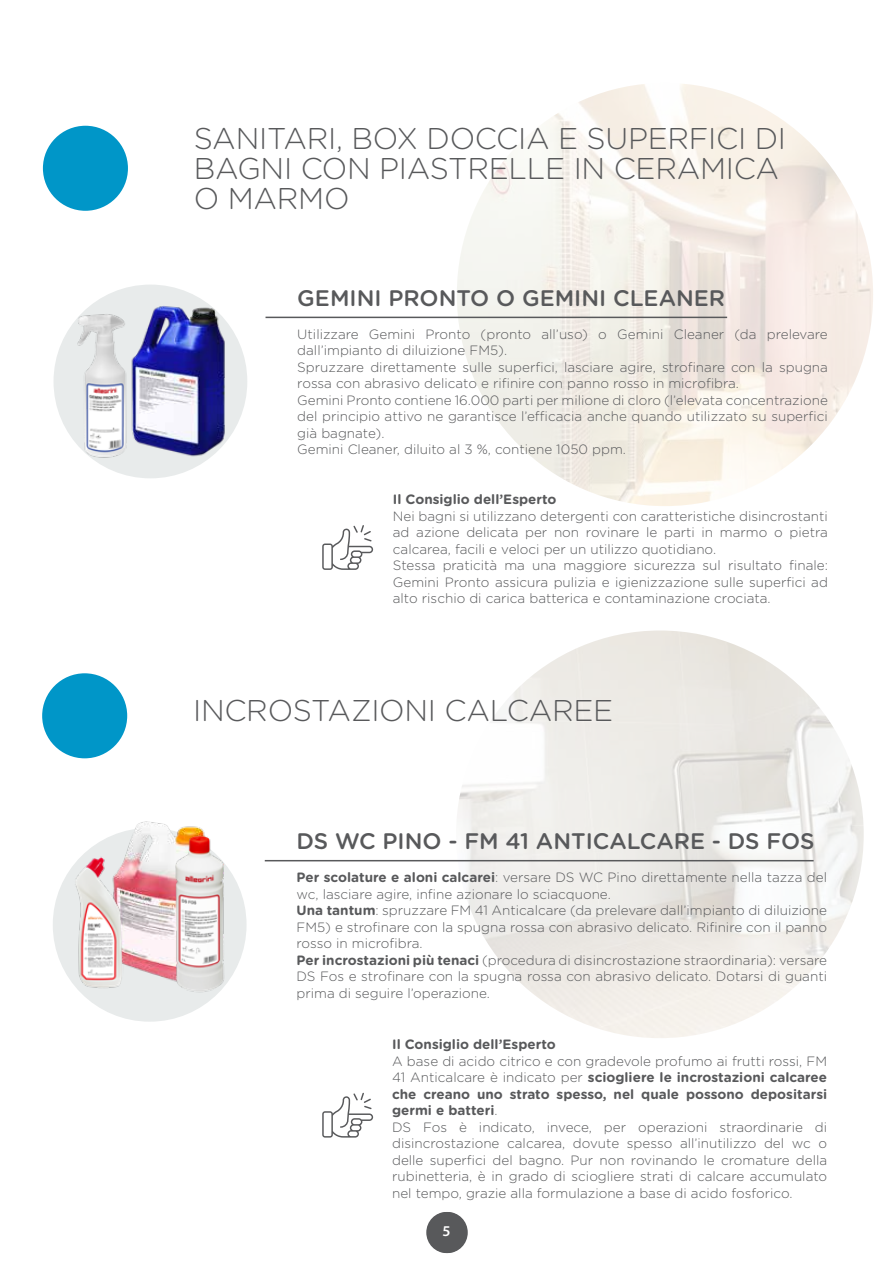
<style>
.page{position:relative;width:893px;height:1263px;background:#fff}
.page>*{position:absolute;margin:0;border:0;box-sizing:border-box;transform-origin:0 0}
.t1{font:300 30px/30px "Gotham Rounded";letter-spacing:-.01em;color:#58595b}
.t2{font:500 22.5px "Gotham Rounded";color:#58595b}
.t3{font:600 15px "Myriad Pro";color:#fff}
.t4{font:300 13.5px/16.5px "Gotham Rounded";color:#58595b}
.t5{font:700 13.5px "Gotham Rounded";color:#58595b}
.s1{font-weight:700}
</style>
<div class="page">
<svg style="left:427px;top:1212px;width:41px;height:41px"></svg>
<div style="left:426px;top:1212px;width:41px;height:41px;background:#58595b;border-radius:50%"></div>
<img style="left:457px;top:84px;width:416px;height:422px">
<div style="left:54px;top:285px;width:193px;height:193px;background:#e8ebeb;border-radius:50%"></div>
<hr style="left:266px;top:317px;width:461px;height:1px;background:#58595b">
<div style="left:43px;top:126px;width:85px;height:85px;background:#0096c8;border-radius:50%"></div>
<img style="left:456px;top:630px;width:408px;height:408px;border-radius:204px">
<div style="left:53px;top:828px;width:194px;height:194px;background:#e8ebeb;border-radius:50%"></div>
<hr style="left:265px;top:860px;width:549px;height:1px;background:#58595b">
<div style="left:42px;top:673px;width:85px;height:85px;background:#0096c8;border-radius:50%"></div>
<img style="left:149px;top:294px;width:90px;height:168px">
<img style="left:62px;top:299px;width:87px;height:163px">
<img style="left:112px;top:821px;width:56px;height:157px">
<img style="left:165px;top:826px;width:64px;height:175px">
<svg style="left:322px;top:525px;width:51px;height:45px"></svg>
<svg style="left:322px;top:1093px;width:51px;height:44px"></svg>
<img style="left:66px;top:847px;width:78px;height:158px">
<h1 class="t1" style="left:194px;top:122px;width:594px">SANITARI, BOX DOCCIA E SUPERFICI DI<br>BAGNI CON PIASTRELLE IN CERAMICA<br>O MARMO</h1>
<h2 class="t2" style="left:297px;top:282px;width:429px">GEMINI PRONTO O GEMINI CLEANER</h2>
<p class="t4" style="left:297px;top:325px;width:532px">Utilizzare Gemini Pronto (pronto all’uso) o Gemini Cleaner (da prelevare dall’impianto di diluizione FM5).<br>Spruzzare direttamente sulle superfici, lasciare agire, strofinare con la spugna rossa con abrasivo delicato e rifinire con panno rosso in microfibra.<br>Gemini Pronto contiene 16.000 parti per milione di cloro (l’elevata concentrazione del principio attivo ne garantisce l’efficacia anche quando utilizzato su superfici già bagnate).<br>Gemini Cleaner, diluito al 3 %, contiene 1050 ppm.</p>
<p class="t5" style="left:393px;top:489px;width:165px">Il Consiglio dell’Esperto</p>
<p class="t4" style="left:393px;top:507px;width:437px">Nei bagni si utilizzano detergenti con caratteristiche disincrostanti ad azione delicata per non rovinare le parti in marmo o pietra calcarea, facili e veloci per un utilizzo quotidiano.<br>Stessa praticità ma una maggiore sicurezza sul risultato finale:<br>Gemini Pronto assicura pulizia e igienizzazione sulle superfici ad alto rischio di carica batterica e contaminazione crociata.</p>
<h1 class="t1" style="left:193px;top:694px;width:422px">INCROSTAZIONI CALCAREE</h1>
<h2 class="t2" style="left:297px;top:825px;width:519px">DS WC PINO - FM 41 ANTICALCARE - DS FOS</h2>
<p class="t4" style="left:297px;top:868px;width:532px"><span class="s1">Per scolature e aloni calcarei</span>: versare DS WC Pino direttamente nella tazza del wc, lasciare agire, infine azionare lo sciacquone.<br><span class="s1">Una tantum</span>: spruzzare FM 41 Anticalcare (da prelevare dall’impianto di diluizione FM5) e strofinare con la spugna rossa con abrasivo delicato. Rifinire con il panno rosso in microfibra.<br><span class="s1">Per incrostazioni più tenaci</span> (procedura di disincrostazione straordinaria): versare DS Fos e strofinare con la spugna rossa con abrasivo delicato. Dotarsi di guanti prima di seguire l’operazione.</p>
<p class="t5" style="left:392px;top:1035px;width:165px">Il Consiglio dell’Esperto</p>
<p class="t4" style="left:392px;top:1052px;width:437px">A base di acido citrico e con gradevole profumo ai frutti rossi, FM 41 Anticalcare è indicato per <span class="s1">sciogliere le incrostazioni calcaree che creano uno strato spesso, nel quale possono depositarsi germi e batteri</span>.<br>DS Fos è indicato, invece, per operazioni straordinarie di disincrostazione calcarea, dovute spesso all’inutilizzo del wc o delle superfici del bagno. Pur non rovinando le cromature della rubinetteria, è in grado di sciogliere strati di calcare accumulato nel tempo, grazie alla formulazione a base di acido fosforico.</p>
<p class="t3" style="left:442px;top:1222px;width:10px">5</p>
</div>
